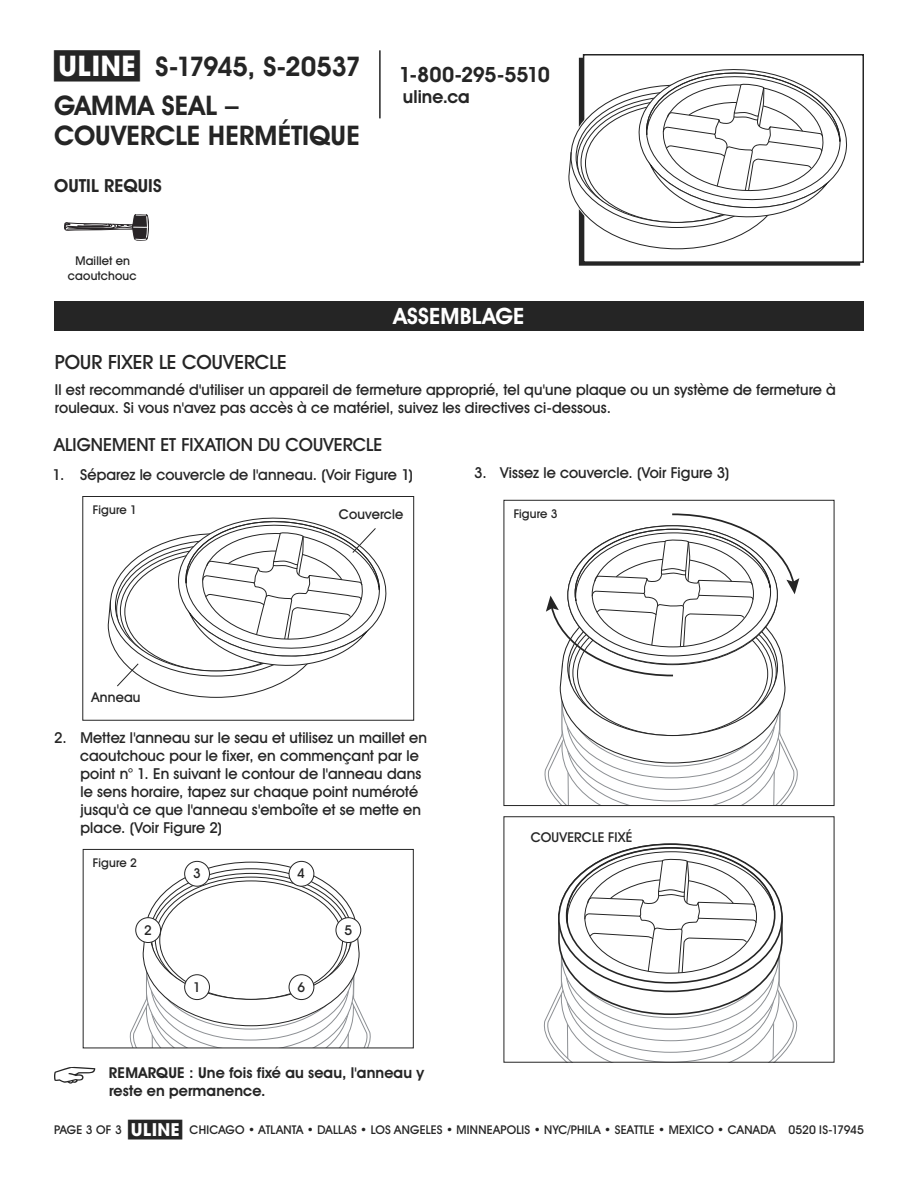
<style>
.page{position:relative;width:918px;height:1188px;background:#fff}
.page>*{position:absolute;margin:0;border:0;box-sizing:border-box;transform-origin:0 0}
.t1{font:700 28.5px "Uline Two Knine";color:#252525}
.t2{font:700 27px/30px "Uline Two Knine";color:#252525}
.t3{font:700 27px "Uline Two Knine";letter-spacing:-.035em;color:#252525}
.t4{font:700 22.5px "Uline Two Knine";letter-spacing:.01em;color:#fff}
.t5{font:700 21px "Uline Two Knine";letter-spacing:-.02em;color:#252525}
.t6{font:19.5px "Uline Two Knine";color:#252525}
.t7{font:18px "Uline Two Knine";color:#252525}
.t8{font:700 18px "Uline Two Knine";color:#252525}
.t9{font:15px/18px "Uline Two Knine";letter-spacing:.005em;color:#252525}
.t10{font:700 15px/18px "Uline Two Knine";letter-spacing:.005em;color:#252525}
.t11{font:13.5px "Uline Two Knine";letter-spacing:.01em;color:#252525}
.t12{font:12px/14.4px "Uline Two Knine";letter-spacing:.015em;color:#252525;text-align:center}
.t13{font:12px "Uline Two Knine";letter-spacing:-.005em;color:#252525}
.s1{font-size:18px}
</style>
<div class="page">
<hr style="left:379px;top:50px;width:2px;height:68px;background:#252525">
<div style="left:583px;top:54px;width:281px;height:209px;border:2px solid #252525"></div>
<div style="left:54px;top:301px;width:810px;height:30px;background:#252525"></div>
<svg style="left:54px;top:1067px;width:41px;height:17px"></svg>
<svg style="left:568px;top:65px;width:279px;height:185px"></svg>
<svg style="left:145px;top:862px;width:212px;height:142px"></svg>
<svg style="left:129px;top:873px;width:242px;height:173px"></svg>
<div style="left:83px;top:849px;width:331px;height:199px;border:1px solid #252525"></div>
<div style="left:185px;top:975px;width:24px;height:25px;background:#fff;border-radius:50%"></div>
<div style="left:184px;top:974px;width:26px;height:26px;border:1px solid #252525;border-radius:50%"></div>
<div style="left:136px;top:918px;width:25px;height:25px;background:#fff;border-radius:50%"></div>
<div style="left:135px;top:917px;width:26px;height:26px;border:1px solid #252525;border-radius:50%"></div>
<div style="left:185px;top:861px;width:24px;height:25px;background:#fff;border-radius:50%"></div>
<div style="left:184px;top:861px;width:26px;height:26px;border:1px solid #252525;border-radius:50%"></div>
<div style="left:289px;top:861px;width:25px;height:25px;background:#fff;border-radius:50%"></div>
<div style="left:289px;top:861px;width:25px;height:26px;border:1px solid #252525;border-radius:50%"></div>
<div style="left:336px;top:918px;width:25px;height:25px;background:#fff;border-radius:50%"></div>
<div style="left:336px;top:917px;width:25px;height:26px;border:1px solid #252525;border-radius:50%"></div>
<div style="left:289px;top:975px;width:25px;height:25px;background:#fff;border-radius:50%"></div>
<div style="left:289px;top:974px;width:25px;height:26px;border:1px solid #252525;border-radius:50%"></div>
<svg style="left:604px;top:847px;width:134px;height:11px"></svg>
<svg style="left:543px;top:858px;width:255px;height:203px"></svg>
<div style="left:504px;top:816px;width:330px;height:247px;border:1px solid #252525"></div>
<svg style="left:544px;top:513px;width:256px;height:291px"></svg>
<div style="left:504px;top:500px;width:330px;height:306px;border:1px solid #252525"></div>
<svg style="left:64px;top:214px;width:85px;height:26px"></svg>
<svg style="left:107px;top:517px;width:280px;height:181px"></svg>
<div style="left:82px;top:496px;width:332px;height:225px;border:1px solid #252525"></div>
<h1 class="t1" style="left:54px;top:49px;width:87px">π</h1>
<h2 class="t3" style="left:156px;top:50px;width:207px">S-17945, S-20537</h2>
<h2 class="t2" style="left:54px;top:90px;width:307px">GAMMA SEAL –<br>COUVERCLE HERMÉTIQUE</h2>
<p class="t8" style="left:54px;top:174px;width:109px">OUTIL REQUIS</p>
<p class="t12" style="left:68px;top:254px;width:70px">Maillet en caoutchouc</p>
<h3 class="t5" style="left:399px;top:62px;width:152px">1-800-295-5510</h3>
<p class="t8" style="left:403px;top:86px;width:68px">uline.ca</p>
<h3 class="t4" style="left:394px;top:302px;width:132px">ASSEMBLAGE</h3>
<h3 class="t6" style="left:55px;top:350px;width:234px">POUR FIXER LE COUVERCLE</h3>
<p class="t9" style="left:55px;top:380px;width:783px">Il est recommandé d'utiliser un appareil de fermeture approprié, tel qu'une plaque ou un système de fermeture à rouleaux. Si vous n'avez pas accès à ce matériel, suivez les directives ci-dessous.</p>
<p class="t7" style="left:54px;top:434px;width:330px">ALIGNEMENT ET FIXATION DU COUVERCLE</p>
<p class="t9" style="left:53px;top:466px;width:362px">1. Séparez le couvercle de l'anneau. (Voir Figure 1)</p>
<p class="t9" style="left:474px;top:463px;width:257px">3. Vissez le couvercle. (Voir Figure 3)</p>
<p class="t12" style="left:93px;top:503px;width:46px">Figure 1</p>
<p class="t11" style="left:92px;top:688px;width:51px">Anneau</p>
<p class="t11" style="left:339px;top:506px;width:66px">Couvercle</p>
<p class="t9" style="left:80px;top:728px;width:348px;text-indent:-26px">2. Mettez l'anneau sur le seau et utilisez un maillet en caoutchouc pour le fixer, en commençant par le point n° 1. En suivant le contour de l'anneau dans le sens horaire, tapez sur chaque point numéroté jusqu'à ce que l'anneau s'emboîte et se mette en place. (Voir Figure 2)</p>
<p class="t12" style="left:93px;top:856px;width:46px">Figure 2</p>
<p class="t11" style="left:144px;top:922px;width:9px">2</p>
<p class="t11" style="left:193px;top:865px;width:9px">3</p>
<p class="t11" style="left:297px;top:865px;width:9px">4</p>
<p class="t11" style="left:193px;top:979px;width:9px">1</p>
<p class="t11" style="left:298px;top:979px;width:9px">6</p>
<p class="t11" style="left:345px;top:922px;width:9px">5</p>
<p class="t10" style="left:109px;top:1063px;width:317px">REMARQUE : Une fois fixé au seau, l'anneau y reste en permanence.</p>
<p class="t12" style="left:514px;top:507px;width:46px">Figure 3</p>
<p class="t11" style="left:531px;top:828px;width:103px">COUVERCLE FIXÉ</p>
<p class="t12" style="left:128px;top:1122px;width:649px"><span class="s1">π</span> CHICAGO • ATLANTA • DALLAS • LOS ANGELES • MINNEAPOLIS • NYC/PHILA • SEATTLE • MEXICO • CANADA</p>
<p class="t12" style="left:54px;top:1122px;width:69px">PAGE 3 OF 3</p>
<p class="t13" style="left:788px;top:1122px;width:77px">0520 IS-17945</p>
</div>
